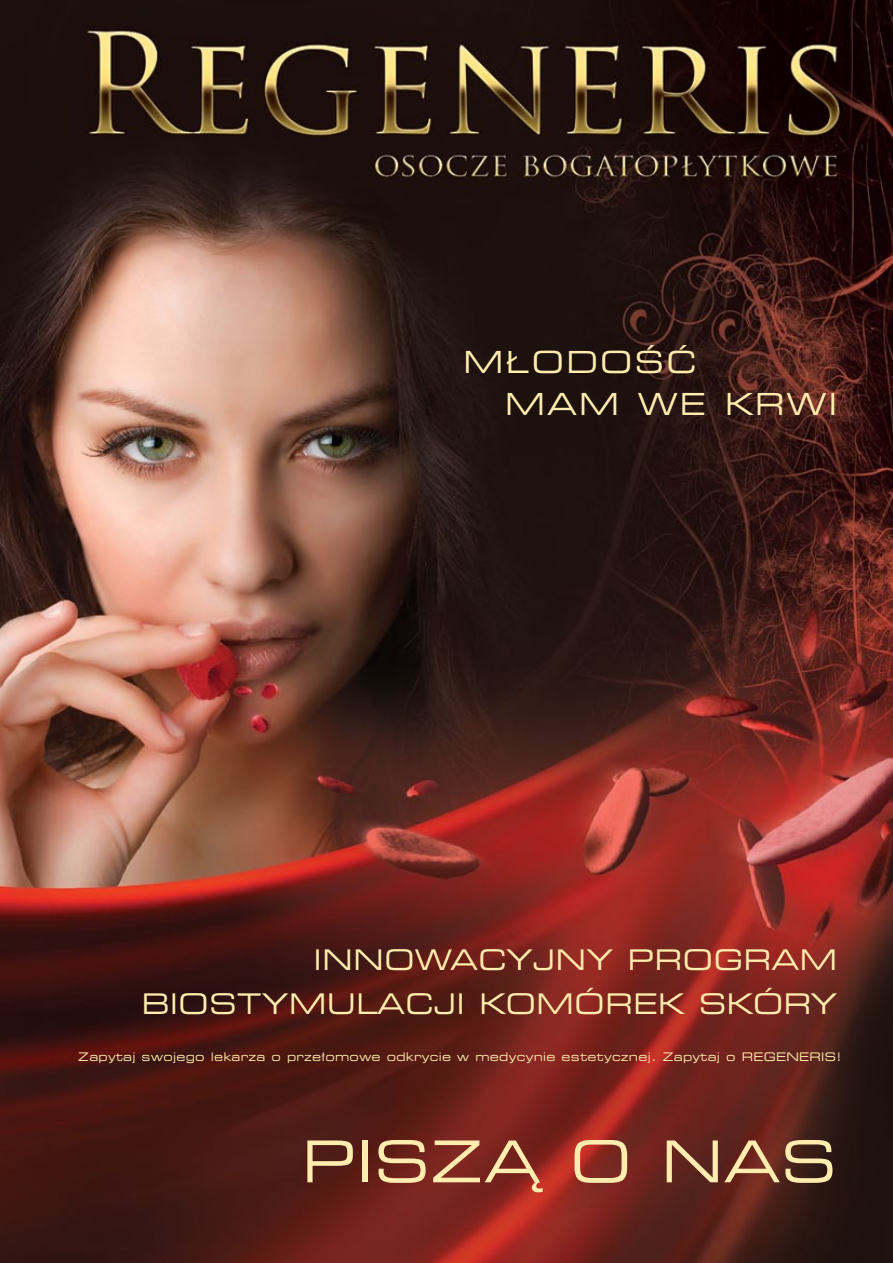
<style>
.page{position:relative;width:893px;height:1263px;background:#fff}
.page>*{position:absolute;margin:0;border:0;box-sizing:border-box;transform-origin:0 0}
.t1{font:57.45px "Square 721 Ex EU";letter-spacing:.025em;color:#ffedaf}
.t2{font:30.3px/41.4px "Square 721 Ex EU";letter-spacing:.08em;color:#ffedaf}
.t3{font:28.35px/43.8px "Square 721 Ex EU";letter-spacing:.025em;color:#ffedaf;text-align:right}
.t4{font:11.7px "Square 721 Ex EU";letter-spacing:.025em;color:#ffedaf}
</style>
<div class="page">
<img style="left:0;top:0;width:893px;height:1263px">
<h2 class="t2" style="left:505px;top:342px;width:334px;text-indent:-42px">MŁODOŚĆ<br>MAM WE KRWI</h2>
<h3 class="t3" style="left:142px;top:938px;width:697px">INNOWACYJNY PROGRAM<br>BIOSTYMULACJI KOMÓREK SKÓRY</h3>
<p class="t4" style="left:78px;top:1050px;width:765px">Zapytaj swojego lekarza o przełomowe odkrycie w medycynie estetycznej. Zapytaj o REGENERIS!</p>
<h1 class="t1" style="left:302px;top:1127px;width:535px">PISZĄ O NAS</h1>
</div>
